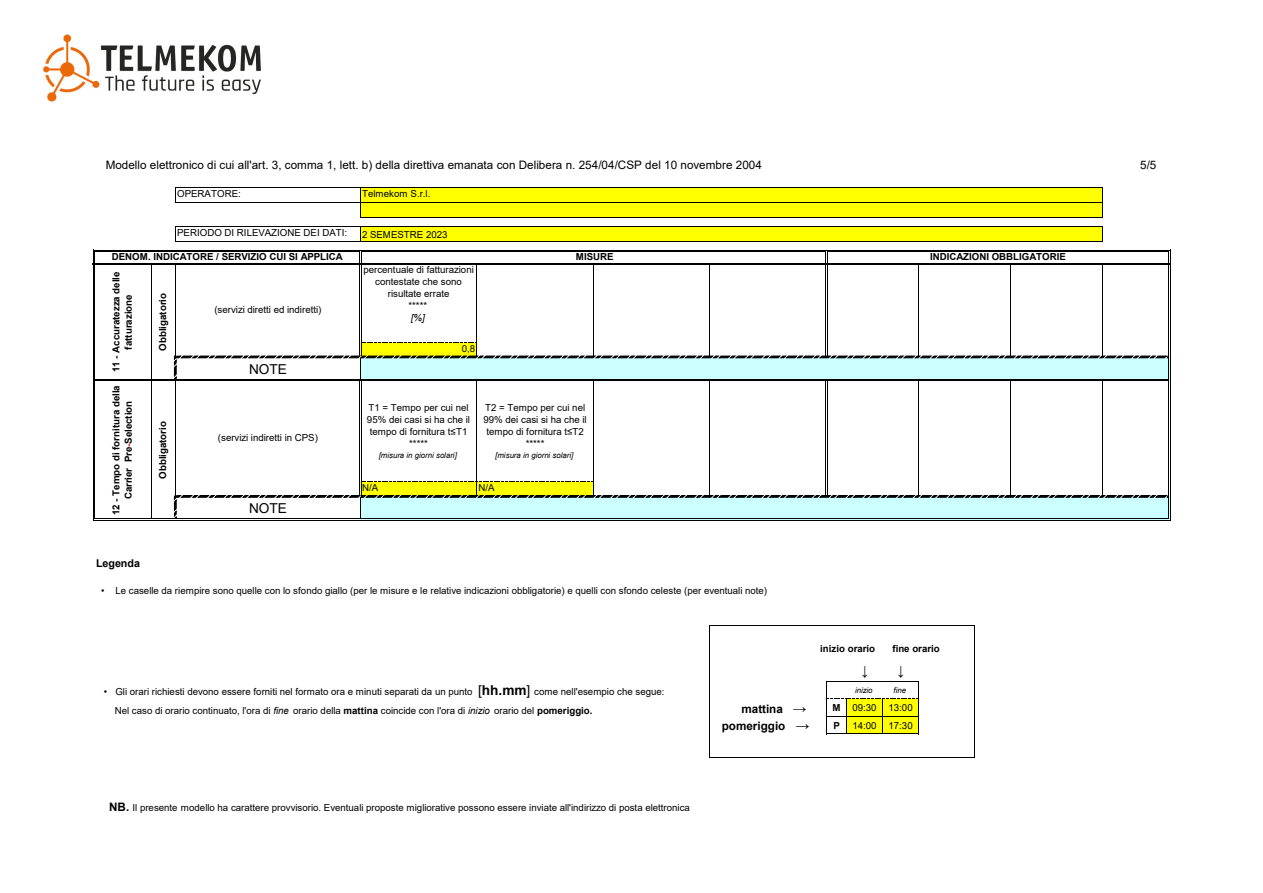
<style>
.page{position:relative;width:1263px;height:893px;background:#fff}
.page>*{position:absolute;margin:0;border:0;box-sizing:border-box;transform-origin:0 0}
.t1{font:13.65px "Arial";letter-spacing:-.005em;color:#000}
.t2{font:700 13.65px "Arial";color:#000}
.t3{font:11.7px "Arial";letter-spacing:.005em;color:#000}
.t4{font:700 11.7px "Arial";color:#000}
.t5{font:700 10.8px "Arial";color:#000}
.t6{font:9.75px/12px "Arial";color:#000;text-align:center}
.t7{font:700 9.75px/12.5px "Arial";color:#000;text-align:center}
.t8{font:italic 9.75px "Arial";color:#000}
.t9{font:italic 7.8px "Arial";letter-spacing:-.005em;color:#000}
.s1{color:#f00}
.s2{font-size:13.65px}
.s3{font-weight:700;font-size:13.65px}
.s4{font-style:italic}
.s5{font-weight:700}
.s6{font-weight:700;font-size:11.7px}
.s7{font-weight:400;font-size:13.65px}
</style>
<div class="page">
<img style="left:43px;top:34px;width:218px;height:68px">
<div style="left:360px;top:187px;width:743px;height:30px;background:#ff0"></div>
<div style="left:360px;top:226px;width:743px;height:15px;background:#ff0"></div>
<svg style="left:175px;top:187px;width:1px;height:16px"></svg>
<hr style="left:360px;top:188px;width:1px;height:30px;background:#000">
<hr style="left:1102px;top:188px;width:1px;height:30px;background:#000">
<hr style="left:95px;top:250px;width:264px;height:1px;background:#000">
<hr style="left:95px;top:251px;width:264px;height:1px;background:#000">
<hr style="left:362px;top:250px;width:463px;height:1px;background:#000">
<hr style="left:362px;top:251px;width:463px;height:1px;background:#000">
<svg style="left:360px;top:227px;width:1px;height:14px"></svg>
<svg style="left:175px;top:226px;width:1px;height:16px"></svg>
<svg style="left:1102px;top:227px;width:1px;height:14px"></svg>
<svg style="left:359px;top:250px;width:3px;height:13px"></svg>
<svg style="left:93px;top:250px;width:2px;height:13px"></svg>
<svg style="left:825px;top:250px;width:3px;height:13px"></svg>
<hr style="left:176px;top:187px;width:927px;height:1px;background:#000">
<hr style="left:176px;top:202px;width:927px;height:1px;background:#000">
<hr style="left:361px;top:217px;width:742px;height:1px;background:#000">
<hr style="left:176px;top:226px;width:927px;height:1px;background:#000">
<hr style="left:176px;top:241px;width:927px;height:1px;background:#000">
<svg style="left:1168px;top:250px;width:3px;height:13px"></svg>
<hr style="left:828px;top:250px;width:340px;height:1px;background:#000">
<hr style="left:828px;top:251px;width:340px;height:1px;background:#000">
<div style="left:360px;top:342px;width:117px;height:15px;background:#ff0"></div>
<div style="left:360px;top:481px;width:233px;height:16px;background:#ff0"></div>
<div style="left:846px;top:698px;width:73px;height:19px;background:#ff0"></div>
<div style="left:846px;top:717px;width:73px;height:17px;background:#ff0"></div>
<hr style="left:175px;top:265px;width:1px;height:91px;background:#000">
<hr style="left:359px;top:265px;width:1px;height:91px;background:#000">
<hr style="left:361px;top:265px;width:1px;height:91px;background:#000">
<hr style="left:151px;top:265px;width:1px;height:114px;background:#000">
<hr style="left:476px;top:265px;width:1px;height:91px;background:#000">
<hr style="left:593px;top:265px;width:1px;height:91px;background:#000">
<hr style="left:709px;top:265px;width:1px;height:91px;background:#000">
<hr style="left:825px;top:265px;width:1px;height:91px;background:#000">
<hr style="left:827px;top:265px;width:1px;height:91px;background:#000">
<hr style="left:918px;top:265px;width:1px;height:91px;background:#000">
<hr style="left:1010px;top:265px;width:1px;height:91px;background:#000">
<hr style="left:1102px;top:265px;width:1px;height:91px;background:#000">
<hr style="left:175px;top:381px;width:1px;height:114px;background:#000">
<hr style="left:359px;top:381px;width:1px;height:114px;background:#000">
<hr style="left:361px;top:381px;width:1px;height:114px;background:#000">
<hr style="left:709px;top:381px;width:1px;height:114px;background:#000">
<hr style="left:825px;top:381px;width:1px;height:114px;background:#000">
<hr style="left:827px;top:381px;width:1px;height:114px;background:#000">
<hr style="left:918px;top:381px;width:1px;height:114px;background:#000">
<hr style="left:93px;top:265px;width:1px;height:253px;background:#000">
<hr style="left:94px;top:265px;width:1px;height:253px;background:#000">
<hr style="left:151px;top:381px;width:1px;height:137px;background:#000">
<hr style="left:476px;top:381px;width:1px;height:114px;background:#000">
<hr style="left:593px;top:381px;width:1px;height:114px;background:#000">
<hr style="left:709px;top:625px;width:1px;height:133px;background:#000">
<hr style="left:826px;top:681px;width:1px;height:53px;background:#000">
<hr style="left:918px;top:682px;width:1px;height:52px;background:#000">
<hr style="left:1010px;top:381px;width:1px;height:114px;background:#000">
<hr style="left:1102px;top:381px;width:1px;height:114px;background:#000">
<hr style="left:1168px;top:265px;width:1px;height:253px;background:#000">
<hr style="left:1170px;top:265px;width:1px;height:253px;background:#000">
<hr style="left:974px;top:626px;width:1px;height:132px;background:#000">
<hr style="left:846px;top:699px;width:1px;height:34px;background:#000">
<hr style="left:882px;top:699px;width:1px;height:34px;background:#000">
<hr style="left:93px;top:263px;width:1078px;height:2px;background:#000">
<svg style="left:362px;top:342px;width:114px;height:1px"></svg>
<svg style="left:174px;top:355px;width:994px;height:24px"></svg>
<hr style="left:95px;top:379px;width:1073px;height:2px;background:#000">
<svg style="left:362px;top:481px;width:231px;height:1px"></svg>
<svg style="left:174px;top:495px;width:997px;height:26px"></svg>
<hr style="left:95px;top:518px;width:1073px;height:1px;background:#000">
<hr style="left:95px;top:520px;width:1073px;height:1px;background:#000">
<hr style="left:710px;top:625px;width:265px;height:1px;background:#000">
<hr style="left:827px;top:681px;width:92px;height:1px;background:#000">
<svg style="left:827px;top:698px;width:91px;height:1px"></svg>
<hr style="left:827px;top:717px;width:91px;height:1px;background:#000">
<hr style="left:827px;top:733px;width:92px;height:1px;background:#000">
<hr style="left:710px;top:757px;width:265px;height:1px;background:#000">
<p class="t3" style="left:106px;top:157px;width:658px">Modello elettronico di cui all'art. 3, comma 1, lett. b) della direttiva emanata con Delibera n. 254/04/CSP del 10 novembre 2004</p>
<p class="t3" style="left:1140px;top:157px;width:18px">5/5</p>
<p class="t6" style="left:177px;top:187px;width:65px">OPERATORE:</p>
<p class="t6" style="left:177px;top:226px;width:172px">PERIODO DI RILEVAZIONE DEI DATI:</p>
<p class="t7" style="left:112px;top:251px;width:232px">DENOM. INDICATORE / SERVIZIO CUI SI APPLICA</p>
<p class="t7" style="left:576px;top:251px;width:39px">MISURE</p>
<p class="t7" style="left:930px;top:251px;width:137px">INDICAZIONI OBBLIGATORIE</p>
<p class="t6" style="left:362px;top:187px;width:70px">Telmekom S.r.l.</p>
<p class="t6" style="left:362px;top:229px;width:87px">2 SEMESTRE 2023</p>
<p class="t6" style="left:363px;top:264px;width:112px">percentuale di fatturazioni contestate che sono risultate errate<br>*****</p>
<p class="t8" style="left:411px;top:312px;width:16px">[%]</p>
<p class="t6" style="left:462px;top:342px;width:15px">0,8</p>
<p class="t7" style="left:110px;top:372px;width:102px;rotate:-90deg">11 - Accuratezza delle fatturazione</p>
<p class="t7" style="left:157px;top:351px;width:59px;rotate:-90deg">Obbligatorio</p>
<p class="t6" style="left:214px;top:304px;width:109px">(servizi diretti ed indiretti)</p>
<h1 class="t1" style="left:249px;top:359px;width:39px">NOTE</h1>
<p class="t7" style="left:110px;top:515px;width:131px;rotate:-90deg">12 - Tempo di fornitura della<br>Carrier Pre<span class="s1">-</span>Selection</p>
<p class="t5" style="left:96px;top:556px;width:46px">Legenda</p>
<p class="t7" style="left:157px;top:479px;width:59px;rotate:-90deg">Obbligatorio</p>
<p class="t6" style="left:218px;top:432px;width:102px">(servizi indiretti in CPS)</p>
<h1 class="t1" style="left:249px;top:499px;width:39px">NOTE</h1>
<p class="t6" style="left:367px;top:402px;width:105px">T1 = Tempo per cui nel<br>95% dei casi si ha che il tempo di fornitura t≤T1 *****</p>
<p class="t9" style="left:379px;top:450px;width:80px">[misura in giorni solari]</p>
<p class="t6" style="left:483px;top:402px;width:105px">T2 = Tempo per cui nel<br>99% dei casi si ha che il tempo di fornitura t≤T2 *****</p>
<p class="t9" style="left:495px;top:450px;width:80px">[misura in giorni solari]</p>
<p class="t6" style="left:362px;top:481px;width:18px">N/A</p>
<p class="t6" style="left:479px;top:481px;width:18px">N/A</p>
<p class="t6" style="left:101px;top:585px;width:667px">• Le caselle da riempire sono quelle con lo sfondo giallo (per le misure e le relative indicazioni obbligatorie) e quelli con sfondo celeste (per eventuali note)</p>
<p class="t6" style="left:104px;top:685px;width:562px">• Gli orari richiesti devono essere forniti nel formato ora e minuti separati da un punto <span class="s2">[</span><span class="s3">hh.mm</span><span class="s2">]</span> come nell'esempio che segue:</p>
<p class="t7" style="left:820px;top:642px;width:56px">inizio orario</p>
<p class="t7" style="left:892px;top:642px;width:49px">fine orario</p>
<h1 class="t2" style="left:861px;top:660px;width:8px">↓</h1>
<h1 class="t2" style="left:897px;top:660px;width:8px">↓</h1>
<p class="t9" style="left:855px;top:685px;width:19px">inizio</p>
<p class="t9" style="left:893px;top:685px;width:14px">fine</p>
<p class="t6" style="left:115px;top:704px;width:479px">Nel caso di orario continuato, l'ora di <span class="s4">fine</span> orario della <span class="s5">mattina</span> coincide con l'ora di <span class="s4">inizio</span> orario del <span class="s5">pomeriggio.</span></p>
<p class="t6" style="left:109px;top:802px;width:582px"><span class="s6">NB.</span> Il presente modello ha carattere provvisorio. Eventuali proposte migliorative possono essere inviate all'indirizzo di posta elettronica</p>
<p class="t4" style="left:741px;top:700px;width:66px">mattina <span class="s2">→</span></p>
<p class="t6" style="left:832px;top:702px;width:82px"><span class="s5">M</span> 09:30 13:00</p>
<p class="t4" style="left:722px;top:718px;width:89px">pomeriggio <span class="s7">→</span></p>
<p class="t7" style="left:833px;top:719px;width:8px">P</p>
<p class="t6" style="left:852px;top:719px;width:62px">14:00 17:30</p>
</div>
